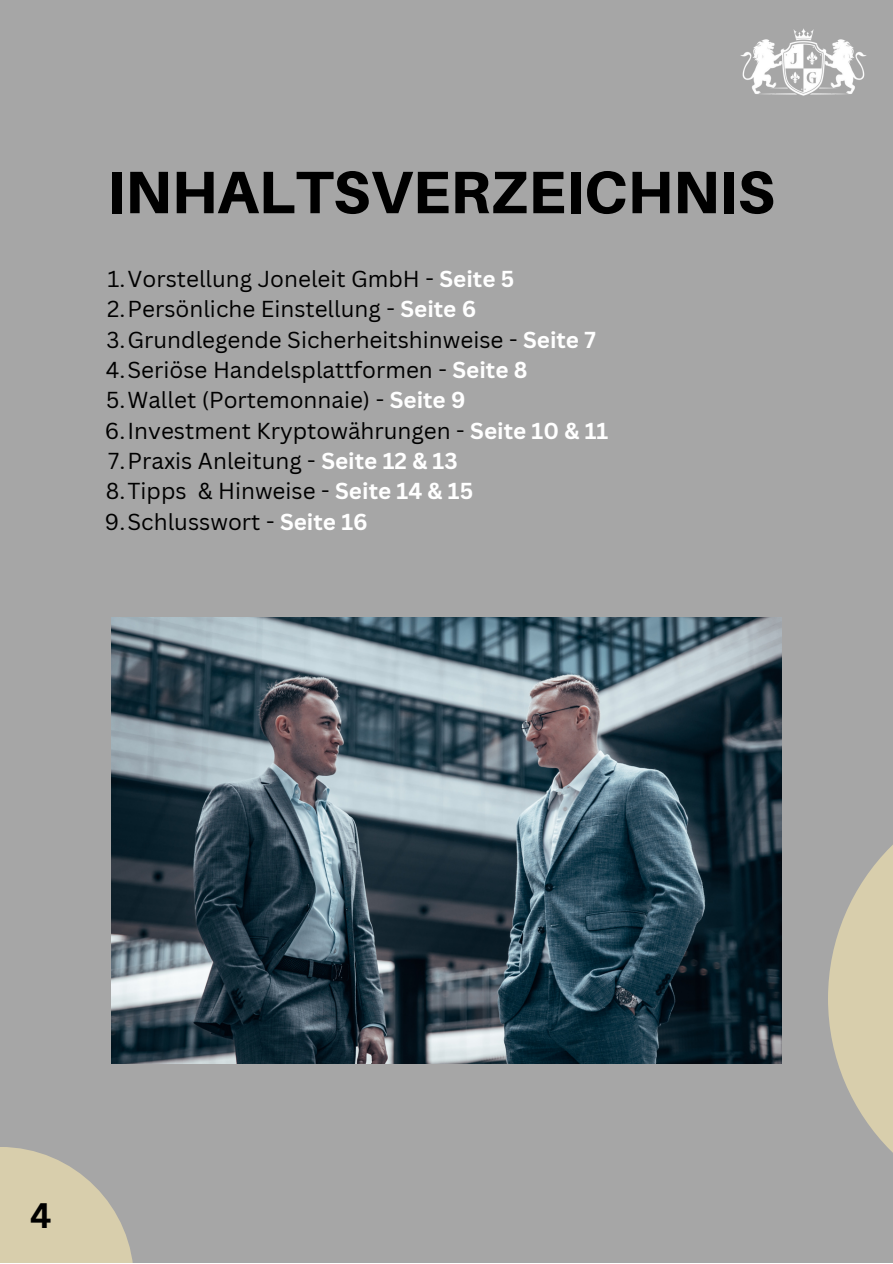
<style>
.page{position:relative;width:893px;height:1264px;background:#fff}
.page>*{position:absolute;margin:0;border:0;box-sizing:border-box;transform-origin:0 0}
.t1{font:800 60px "Aileron";color:#000}
.t2{font:700 34.5px "Canva Sans";color:#000}
.t3{font:22.5px/30.3px "Canva Sans";color:#000}
.s1{font-weight:700;color:#fff}
</style>
<div class="page">
<div style="left:0;top:0;width:892px;height:1262px;background:#a6a6a6"></div>
<svg style="left:828px;top:846px;width:64px;height:306px;fill:#d8ceac"></svg>
<img style="left:740px;top:28px;width:127px;height:68px">
<svg style="left:0;top:1147px;width:133px;height:115px;fill:#d8ceac"></svg>
<img style="left:112px;top:618px;width:669px;height:445px">
<h1 class="t1" style="left:107px;top:155px;width:669px">INHALTSVERZEICHNIS</h1>
<p class="t3" style="left:105px;top:263px;width:505px">1.Vorstellung Joneleit GmbH - <span class="s1">Seite 5<br></span>2.Persönliche Einstellung - <span class="s1">Seite 6<br></span>3.Grundlegende Sicherheitshinweise - <span class="s1">Seite 7<br></span>4.Seriöse Handelsplattformen - <span class="s1">Seite 8<br></span>5.Wallet (Portemonnaie) - <span class="s1">Seite 9<br></span>6.Investment Kryptowährungen - <span class="s1">Seite 10 &amp; 11<br></span>7.Praxis Anleitung - <span class="s1">Seite 12 &amp; 13<br></span>8.Tipps &amp; Hinweise - <span class="s1">Seite 14 &amp; 15<br></span>9.Schlusswort - <span class="s1">Seite 16</span></p>
<h2 class="t2" style="left:30px;top:1190px;width:23px">4</h2>
</div>
